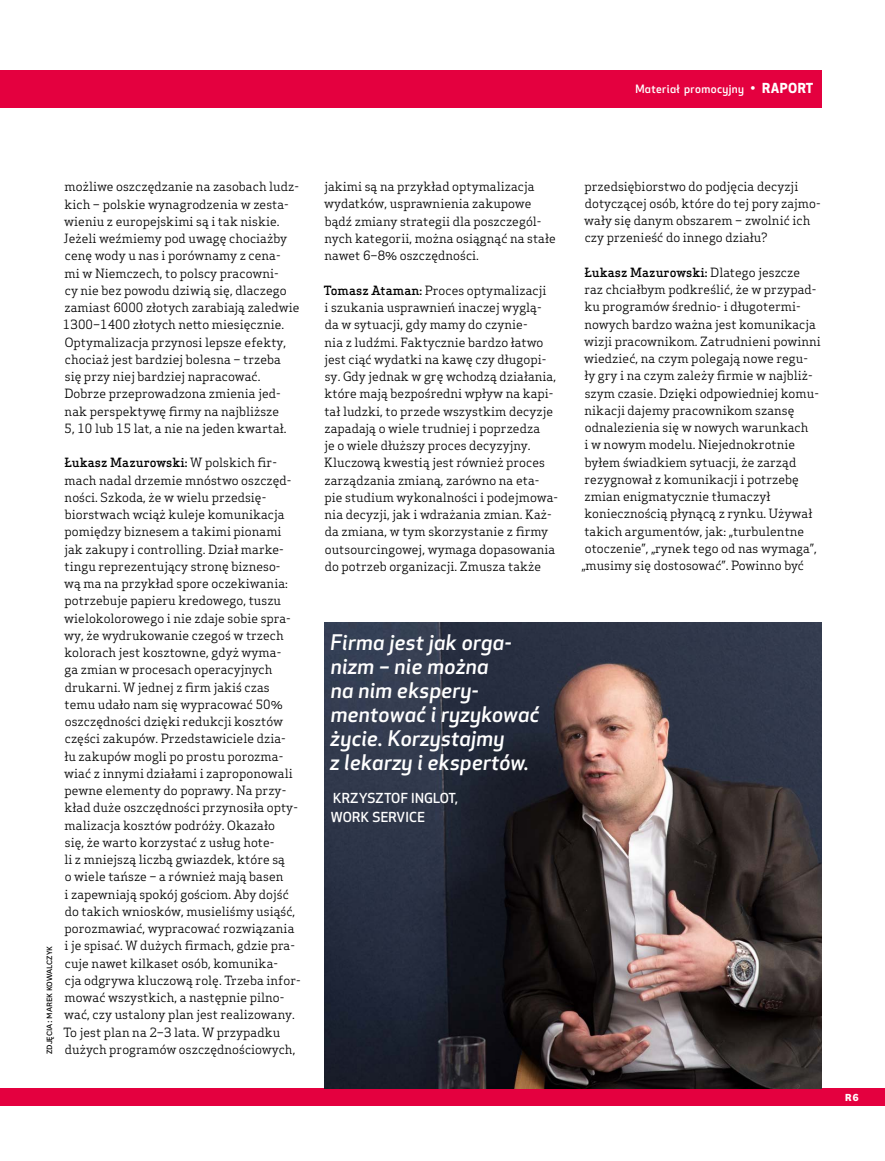
<style>
.page{position:relative;width:885px;height:1161px;background:#fff}
.page>*{position:absolute;margin:0;border:0;box-sizing:border-box;transform-origin:0 0}
.t1{font:italic 500 21px/24px "Apex New";letter-spacing:.015em;color:#fff}
.t2{font:500 13.5px/19.5px "Apex New";letter-spacing:.015em;color:#fff}
.t3{font:12.45px/17.2px "Apex Serif";letter-spacing:.005em;color:#000}
.t4{font:800 12px "National";color:#fff}
.t5{font:500 11.25px "Apex New";letter-spacing:.035em;color:#fff}
.t6{font:9px "National";color:#000}
.s1{font-weight:400;font-size:13.5px}
.s2{font-weight:700;font-size:13.5px}
.s3{font-weight:500}
.s4{font-family:"Apex New";font-size:12.75px}
</style>
<div class="page">
<div style="left:0;top:1088px;width:884px;height:17px;background:#e4003f"></div>
<img style="left:324px;top:622px;width:497px;height:466px">
<div style="left:0;top:70px;width:821px;height:38px;background:#e4003f"></div>
<p class="t5" style="left:635px;top:81px;width:179px">Materiał promocyjny <span class="s1">•</span> <span class="s2">RAPORT</span></p>
<p class="t6" style="left:43px;top:1054px;width:109px;rotate:-90deg">ZDJĘCIA: MAREK KOWALCZYK</p>
<p class="t3" style="left:63px;top:178px;width:238px">możliwe oszczędzanie na zasobach ludz&shy;kich – polskie wynagrodzenia w zesta&shy;wieniu z europejskimi są i tak niskie.<br>Jeżeli weźmiemy pod uwagę chociażby cenę wody u nas i porównamy z cena-<br>mi w Niemczech, to polscy pracowni-<br>cy nie bez powodu dziwią się, dlaczego zamiast 6000 złotych zarabiają zaledwie 1300–1400 złotych netto miesięcznie.<br>Optymalizacja przynosi lepsze efekty, chociaż jest bardziej bolesna – trzeba<br>się przy niej bardziej napracować.<br>Dobrze przeprowadzona zmienia jed&shy;nak perspektywę firmy na najbliższe<br>5, 10 lub 15 lat, a nie na jeden kwartał.</p>
<p class="t3" style="left:63px;top:454px;width:239px"><span class="s3">Łukasz Mazurowski:</span> W polskich fir&shy;mach nadal drzemie mnóstwo oszczęd&shy;ności. Szkoda, że w wielu przedsię&shy;biorstwach wciąż kuleje komunikacja pomiędzy biznesem a takimi pionami jak zakupy i controlling. Dział marke&shy;tingu reprezentujący stronę bizneso-<br>wą ma na przykład spore oczekiwania: potrzebuje papieru kredowego, tuszu wielokolorowego i nie zdaje sobie spra&shy;wy, że wydrukowanie czegoś w trzech kolorach jest kosztowne, gdyż wyma-<br>ga zmian w procesach operacyjnych drukarni. W jednej z firm jakiś czas temu udało nam się wypracować 50<span class="s4">% </span>oszczędności dzięki redukcji kosztów części zakupów. Przedstawiciele dzia-<br>łu zakupów mogli po prostu porozma&shy;wiać z innymi działami i zaproponowali pewne elementy do poprawy. Na przy&shy;kład duże oszczędności przynosiła opty&shy;malizacja kosztów podróży. Okazało<br>się, że warto korzystać z usług hote-<br>li z mniejszą liczbą gwiazdek, które są<br>o wiele tańsze – a również mają basen<br>i zapewniają spokój gościom. Aby dojść do takich wniosków, musieliśmy usiąść, porozmawiać, wypracować rozwiązania<br>i je spisać. W dużych firmach, gdzie pra&shy;cuje nawet kilkaset osób, komunika-<br>cja odgrywa kluczową rolę. Trzeba infor&shy;mować wszystkich, a następnie pilno&shy;wać, czy ustalony plan jest realizowany.<br>To jest plan na 2–3 lata. W przypadku dużych programów oszczędnościowych,</p>
<p class="t3" style="left:324px;top:178px;width:233px">jakimi są na przykład optymalizacja wydatków, usprawnienia zakupowe bądź zmiany strategii dla poszczegól&shy;nych kategorii, można osiągnąć na stałe nawet 6–8<span class="s4">%</span> oszczędności.</p>
<p class="t3" style="left:324px;top:281px;width:236px"><span class="s3">Tomasz Ataman:</span> Proces optymalizacji<br>i szukania usprawnień inaczej wyglą&shy;da w sytuacji, gdy mamy do czynie-<br>nia z ludźmi. Faktycznie bardzo łatwo jest ciąć wydatki na kawę czy długopi&shy;sy. Gdy jednak w grę wchodzą działania, które mają bezpośredni wpływ na kapi&shy;tał ludzki, to przede wszystkim decyzje zapadają o wiele trudniej i poprzedza<br>je o wiele dłuższy proces decyzyjny.<br>Kluczową kwestią jest również proces zarządzania zmianą, zarówno na eta&shy;pie studium wykonalności i podejmowa&shy;nia decyzji, jak i wdrażania zmian. Każ&shy;da zmiana, w tym skorzystanie z firmy outsourcingowej, wymaga dopasowania do potrzeb organizacji. Zmusza także</p>
<h1 class="t1" style="left:330px;top:630px;width:211px">Firma jest jak orga&shy;nizm – nie można<br>na nim ekspery&shy;mentować i ryzykować życie. Korzystajmy<br>z lekarzy i ekspertów.</h1>
<p class="t2" style="left:330px;top:788px;width:129px">KRZYSZTOF INGLOT,<br>WORK SERVICE</p>
<p class="t3" style="left:584px;top:177px;width:238px">przedsiębiorstwo do podjęcia decyzji dotyczącej osób, które do tej pory zajmo&shy;wały się danym obszarem – zwolnić ich czy przenieść do innego działu?</p>
<p class="t3" style="left:581px;top:263px;width:241px"><span class="s3">Łukasz Mazurowski:</span> Dlatego jeszcze<br>raz chciałbym podkreślić, że w przypad&shy;ku programów średnio- i długotermi&shy;nowych bardzo ważna jest komunikacja wizji pracownikom. Zatrudnieni powinni wiedzieć, na czym polegają nowe regu-<br>ły gry i na czym zależy firmie w najbliż&shy;szym czasie. Dzięki odpowiedniej komu&shy;nikacji dajemy pracownikom szansę odnalezienia się w nowych warunkach<br>i w nowym modelu. Niejednokrotnie byłem świadkiem sytuacji, że zarząd rezygnował z komunikacji i potrzebę zmian enigmatycznie tłumaczył koniecznością płynącą z rynku. Używał takich argumentów, jak: „turbulentne otoczenie”, „rynek tego od nas wymaga”, „musimy się dostosować”. Powinno być</p>
<p class="t4" style="left:844px;top:1088px;width:16px">R 6</p>
</div>
